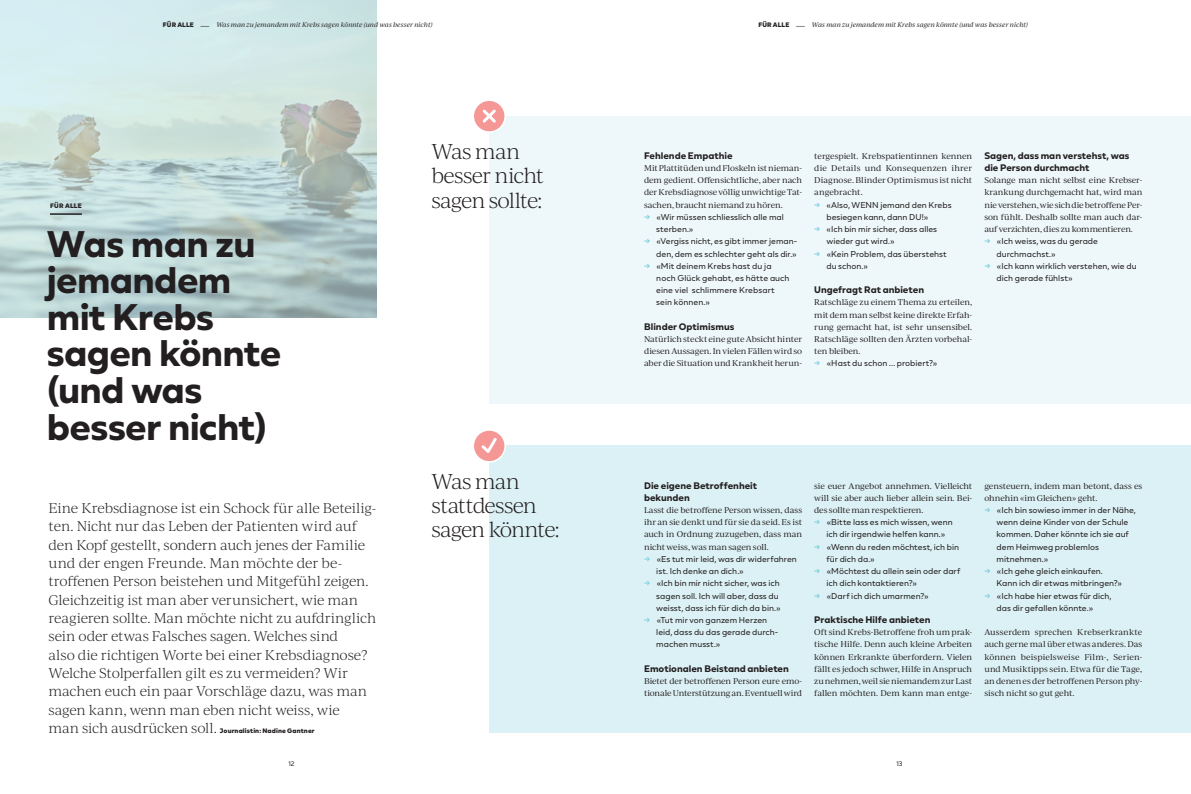
<style>
.page{position:relative;width:1191px;height:794px;background:#fff}
.page>*{position:absolute;margin:0;border:0;box-sizing:border-box;transform-origin:0 0}
.Titel_3{font:700 37px/36.6px "BR Nebula";letter-spacing:-.02em;color:#231f20}
.Titel_5{font:300 20.5px/24.4px "Ivy Journal";letter-spacing:-.04em;color:#231f20}
.Intro_Text{font:300 13.5px/18.3px "Ivy Journal";letter-spacing:-.015em;color:#231f20}
.GT_Titel{font:700 9.5px/12.2px "BR Nebula";color:#231f20}
.t1{font:8.5px/12.2px "BR Nebula";color:#231f20}
.GT_ohne_Einzug{font:8px/12.2px "Ivy Journal";letter-spacing:-.01em;color:#231f20;text-align:justify}
.t2{font:italic 6.5px "Ivy Journal";letter-spacing:.005em;color:#231f20}
.Intro_Text-2{font:900 6.5px "BR Nebula";letter-spacing:.015em;color:#231f20}
.Categroy_Heading{font:900 6.5px "BR Nebula";letter-spacing:.035em;color:#231f20}
.t3{font:6.5px "BR Nebula";color:#231f20}
.s1{font-family:"BR Nebula";font-weight:900;font-style:normal}
.s2{font-family:"BR Nebula";font-style:normal}
.s3{font-family:"Ivy Journal";font-weight:300;font-size:13.5px}
.s4{font-weight:500;color:#72cedd}
</style>
<div class="page">
<div style="left:489px;top:116px;width:702px;height:287px;background:#eef8fa"></div>
<div style="left:489px;top:446px;width:702px;height:287px;background:#dcf1f5"></div>
<img style="left:0;top:0;width:377px;height:317px">
<hr style="left:50px;top:213px;width:32px;height:2px;background:#231f20">
<div style="left:473px;top:100px;width:32px;height:32px;background:#f59795;border-radius:50%"></div>
<div style="left:472px;top:99px;width:34px;height:34px;border:2px solid #fff;border-radius:50%"></div>
<svg style="left:473px;top:430px;width:32px;height:32px"></svg>
<div style="left:472px;top:429px;width:34px;height:33px;border:2px solid #fff;border-radius:50%"></div>
<svg style="left:482px;top:109px;width:14px;height:14px"></svg>
<svg style="left:479px;top:435px;width:20px;height:21px"></svg>
<p class="t2" style="left:163px;top:20px;width:271px"><span class="s1">FÜR ALLE</span> <span class="s2">—</span> Was man zu jemandem mit Krebs sagen könnte (und was besser nicht)</p>
<p class="t2" style="left:758px;top:20px;width:271px"><span class="s1">FÜR ALLE</span> <span class="s2">—</span> Was man zu jemandem mit Krebs sagen könnte (und was besser nicht)</p>
<p class="Categroy_Heading" style="left:50px;top:201px;width:33px">FÜR ALLE</p>
<p class="Titel_3" style="left:47px;top:224px;width:236px">Was man zu jemandem mit Krebs sagen könnte (und was besser nicht)</p>
<p class="Intro_Text" style="left:49px;top:498px;width:329px">Eine Krebsdiagnose ist ein Schock für alle Beteilig&shy;ten. Nicht nur das Leben der Patienten wird auf den Kopf gestellt, sondern auch jenes der Familie und der engen Freunde. Man möchte der be&shy;troffenen Person beistehen und Mitgefühl zeigen.<br>Gleichzeitig ist man aber verunsichert, wie man reagieren sollte. Man möchte nicht zu aufdringlich sein oder etwas Falsches sagen. Welches sind<br>also die richtigen Worte bei einer Krebsdiagnose?<br>Welche Stolperfallen gilt es zu vermeiden? Wir machen euch ein paar Vorschläge dazu, was man sagen kann, wenn man eben nicht weiss, wie</p>
<p class="Intro_Text-2" style="left:49px;top:726px;width:268px"><span class="s3">man sich ausdrücken soll.</span> Journalistin: Nadine Gantner</p>
<p class="Titel_5" style="left:431px;top:138px;width:114px">Was man besser nicht sagen sollte:</p>
<p class="Titel_5" style="left:431px;top:468px;width:107px">Was man stattdessen</p>
<p class="Titel_5" style="left:431px;top:517px;width:130px">sagen könnte:</p>
<p class="GT_Titel" style="left:644px;top:149px;width:90px">Fehlende Empathie</p>
<p class="GT_ohne_Einzug" style="left:644px;top:162px;width:159px">Mit Plattitüden und Floskeln ist nieman&shy;dem gedient. Offensichtliche, aber nach der Krebsdiagnose völlig unwichtige Tat&shy;sachen, braucht niemand zu hören.</p>
<p class="t1" style="left:656px;top:211px;width:129px;text-indent:-12px"><span class="s4">→</span> «Wir müssen schliesslich alle mal sterben.»</p>
<p class="t1" style="left:644px;top:235px;width:155px;text-align:right"><span class="s4">→</span> «Vergiss nicht, es gibt immer jeman&shy;den, dem es schlechter geht als dir.»</p>
<p class="t1" style="left:656px;top:259px;width:135px;text-indent:-12px"><span class="s4">→</span> «Mit deinem Krebs hast du ja noch Glück gehabt, es hätte auch eine viel schlimmere Krebsart sein können.»</p>
<p class="GT_Titel" style="left:644px;top:320px;width:92px">Blinder Optimismus</p>
<p class="GT_ohne_Einzug" style="left:644px;top:333px;width:159px">Natürlich steckt eine gute Absicht hinter diesen Aussagen. In vielen Fällen wird so aber die Situation und Krankheit herun-</p>
<p class="GT_ohne_Einzug" style="left:814px;top:149px;width:159px">tergespielt. Krebspatientinnen kennen die Details und Konsequenzen ihrer Diagnose. Blinder Optimismus ist nicht angebracht.</p>
<p class="t1" style="left:826px;top:198px;width:127px;text-indent:-12px"><span class="s4">→</span> «Also, WENN jemand den Krebs besiegen kann, dann DU!»</p>
<p class="t1" style="left:826px;top:223px;width:112px;text-indent:-12px"><span class="s4">→</span> «Ich bin mir sicher, dass alles wieder gut wird.»</p>
<p class="t1" style="left:826px;top:247px;width:122px;text-indent:-12px"><span class="s4">→</span> «Kein Problem, das überstehst du schon.»</p>
<p class="GT_Titel" style="left:814px;top:283px;width:111px">Ungefragt Rat anbieten</p>
<p class="GT_ohne_Einzug" style="left:814px;top:296px;width:159px">Ratschläge zu einem Thema zu erteilen, mit dem man selbst keine direkte Erfah&shy;rung gemacht hat, ist sehr unsensibel.<br>Ratschläge sollten den Ärzten vorbehal&shy;ten bleiben.</p>
<p class="t1" style="left:814px;top:357px;width:125px"><span class="s4">→</span> «Hast du schon … probiert?»</p>
<p class="GT_Titel" style="left:644px;top:479px;width:114px">Die eigene Betroffenheit bekunden</p>
<p class="GT_ohne_Einzug" style="left:644px;top:503px;width:159px">Lasst die betroffene Person wissen, dass ihr an sie denkt und für sie da seid. Es ist auch in Ordnung zuzugeben, dass man nicht weiss, was man sagen soll.</p>
<p class="t1" style="left:656px;top:552px;width:142px;text-indent:-12px"><span class="s4">→</span> «Es tut mir leid, was dir widerfahren ist. Ich denke an dich.»</p>
<p class="t1" style="left:656px;top:577px;width:126px;text-indent:-12px"><span class="s4">→</span> «Ich bin mir nicht sicher, was ich sagen soll. Ich will aber, dass du weisst, dass ich für dich da bin.»</p>
<p class="t1" style="left:656px;top:614px;width:123px;text-indent:-12px"><span class="s4">→</span> «Tut mir von ganzem Herzen leid, dass du das gerade durch&shy;machen musst.»</p>
<p class="GT_Titel" style="left:644px;top:662px;width:146px">Emotionalen Beistand anbieten</p>
<p class="GT_ohne_Einzug" style="left:644px;top:674px;width:159px">Bietet der betroffenen Person eure emo&shy;tionale Unterstützung an. Eventuell wird</p>
<p class="GT_ohne_Einzug" style="left:814px;top:479px;width:159px">sie euer Angebot annehmen. Vielleicht will sie aber auch lieber allein sein. Bei&shy;des sollte man respektieren.</p>
<p class="t1" style="left:814px;top:516px;width:140px;text-align:center"><span class="s4">→</span> «Bitte lass es mich wissen, wenn ich dir irgendwie helfen kann.»</p>
<p class="t1" style="left:826px;top:540px;width:134px;text-indent:-12px"><span class="s4">→</span> «Wenn du reden möchtest, ich bin für dich da.»</p>
<p class="t1" style="left:826px;top:565px;width:135px;text-indent:-12px"><span class="s4">→</span> «Möchtest du allein sein oder darf ich dich kontaktieren?»</p>
<p class="t1" style="left:814px;top:589px;width:116px"><span class="s4">→</span> «Darf ich dich umarmen?»</p>
<p class="GT_Titel" style="left:814px;top:613px;width:118px">Praktische Hilfe anbieten</p>
<p class="GT_ohne_Einzug" style="left:814px;top:626px;width:159px">Oft sind Krebs-Betroffene froh um prak&shy;tische Hilfe. Denn auch kleine Arbeiten können Erkrankte überfordern. Vielen fällt es jedoch schwer, Hilfe in Anspruch zu nehmen, weil sie niemandem zur Last fallen möchten. Dem kann man entge-</p>
<p class="t3" style="left:288px;top:759px;width:8px">12</p>
<p class="t3" style="left:896px;top:759px;width:8px">13</p>
<p class="GT_Titel" style="left:984px;top:149px;width:146px">Sagen, dass man verstehst, was die Person durchmacht</p>
<p class="GT_ohne_Einzug" style="left:984px;top:174px;width:159px">Solange man nicht selbst eine Krebser&shy;krankung durchgemacht hat, wird man nie verstehen, wie sich die betroffene Per&shy;son fühlt. Deshalb sollte man auch dar&shy;auf verzichten, dies zu kommentieren.</p>
<p class="t1" style="left:996px;top:235px;width:103px;text-indent:-12px"><span class="s4">→</span> «Ich weiss, was du gerade durchmachst.»</p>
<p class="t1" style="left:996px;top:259px;width:141px;text-indent:-12px"><span class="s4">→</span> «Ich kann wirklich verstehen, wie du dich gerade fühlst»</p>
<p class="GT_ohne_Einzug" style="left:984px;top:479px;width:159px">gensteuern, indem man betont, dass es ohnehin «im Gleichen» geht.</p>
<p class="t1" style="left:996px;top:504px;width:141px;text-indent:-12px"><span class="s4">→</span> «Ich bin sowieso immer in der Nähe, wenn deine Kinder von der Schule kommen. Daher könnte ich sie auf dem Heimweg problemlos mitnehmen.»</p>
<p class="t1" style="left:996px;top:565px;width:127px;text-indent:-12px"><span class="s4">→</span> «Ich gehe gleich einkaufen.<br>Kann ich dir etwas mitbringen?»</p>
<p class="t1" style="left:996px;top:589px;width:116px;text-indent:-12px"><span class="s4">→</span> «Ich habe hier etwas für dich, das dir gefallen könnte.»</p>
<p class="GT_ohne_Einzug" style="left:984px;top:626px;width:159px">Ausserdem sprechen Krebserkrankte auch gerne mal über etwas anderes. Das können beispielsweise Film-, Serien&shy;und Musiktipps sein. Etwa für die Tage, an denen es der betroffenen Person phy&shy;sisch nicht so gut geht.</p>
</div>
